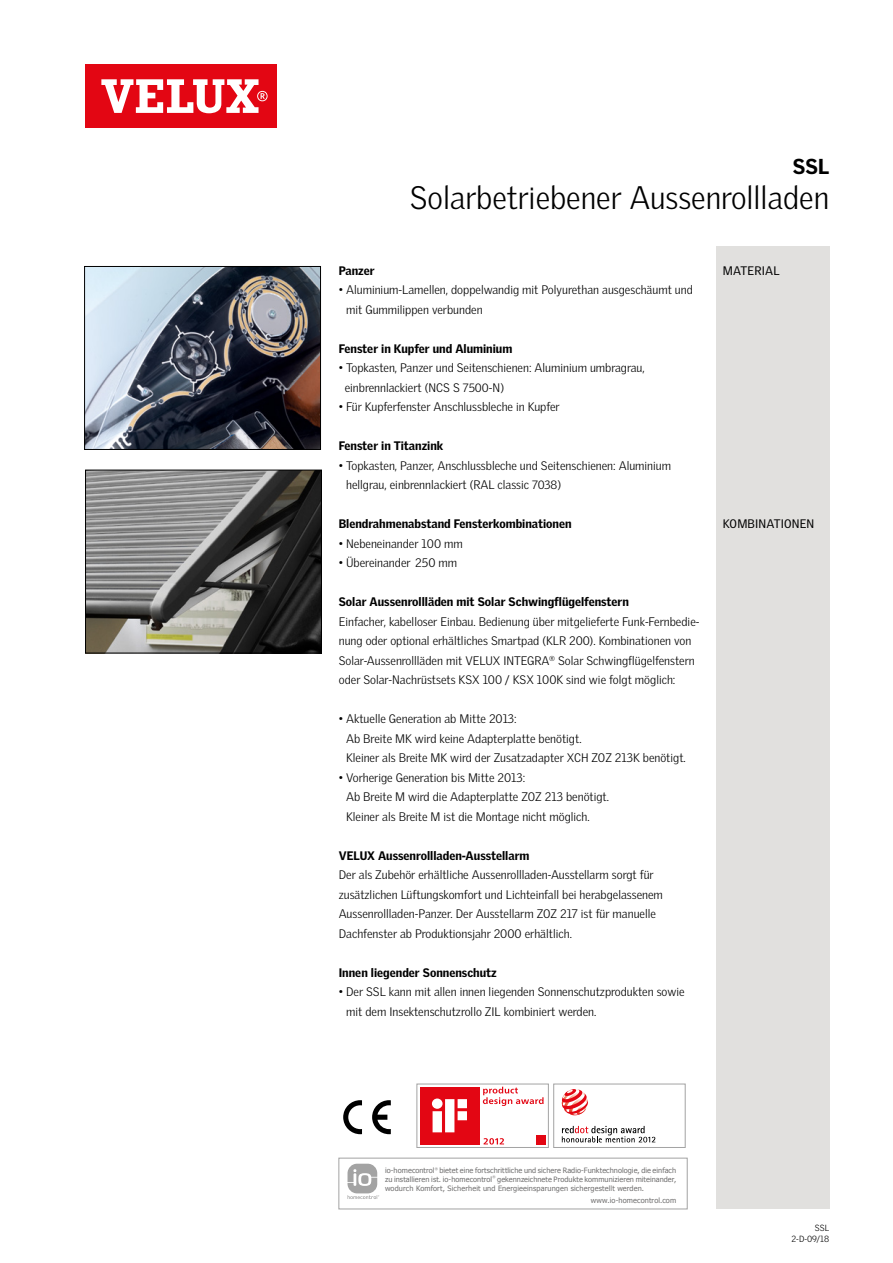
<style>
.page{position:relative;width:893px;height:1263px;background:#fff}
.page>*{position:absolute;margin:0;border:0;box-sizing:border-box;transform-origin:0 0}
.t1{font:300 31.5px "Velux Gothic";color:#000}
.t2{font:900 21px "Velux Gothic";color:#000}
.t3{font:300 12px/19.5px "Velux Gothic";color:#000}
.t4{font:900 12px "Velux Gothic";color:#000}
.t5{font:12px "Velux Gothic";letter-spacing:.01em;color:#000}
.t6{font:300 8.7px/10.5px "Velux Gothic";color:#000;text-align:right}
.t7{font:7.35px/8.9px "Tahoma";letter-spacing:.01em;color:#706f6f}
.t8{font:3.45px "Tahoma";color:#706f6f}
.s1{font-size:11.7px}
</style>
<div class="page">
<div style="left:85px;top:64px;width:191px;height:64px;background:#e30613"></div>
<svg style="left:101px;top:79px;width:167px;height:34px"></svg>
<div style="left:716px;top:247px;width:113px;height:962px;background:#e1e0de"></div>
<svg style="left:372px;top:1100px;width:19px;height:34px"></svg>
<svg style="left:343px;top:1100px;width:19px;height:34px"></svg>
<svg style="left:562px;top:1126px;width:93px;height:16px"></svg>
<svg style="left:562px;top:1089px;width:26px;height:26px"></svg>
<div style="left:554px;top:1084px;width:131px;height:64px;border:1px solid #a3a3a3"></div>
<div style="left:420px;top:1087px;width:59px;height:57px;background:#e30613"></div>
<svg style="left:432px;top:1098px;width:35px;height:34px"></svg>
<div style="left:536px;top:1135px;width:9px;height:9px;background:#e30613"></div>
<svg style="left:483px;top:1087px;width:61px;height:19px"></svg>
<svg style="left:484px;top:1138px;width:20px;height:6px"></svg>
<div style="left:417px;top:1084px;width:132px;height:64px;border:1px solid #a3a3a3"></div>
<img style="left:87px;top:472px;width:233px;height:179px">
<div style="left:85px;top:470px;width:237px;height:183px;border:1px solid #000"></div>
<img style="left:86px;top:268px;width:233px;height:180px">
<div style="left:84px;top:266px;width:237px;height:184px;border:1px solid #000"></div>
<div style="left:339px;top:1158px;width:348px;height:51px;border:1px solid #a3a3a3"></div>
<svg style="left:348px;top:1164px;width:31px;height:35px"></svg>
<h2 class="t2" style="left:793px;top:153px;width:38px">SSL</h2>
<h1 class="t1" style="left:410px;top:179px;width:421px">Solarbetriebener Aussenrollladen</h1>
<p class="t4" style="left:339px;top:263px;width:37px">Panzer</p>
<p class="t3" style="left:346px;top:280px;width:348px;text-indent:-7px">• Aluminium-Lamellen, doppelwandig mit Polyurethan ausgeschäumt und mit Gummilippen verbunden</p>
<p class="t4" style="left:339px;top:341px;width:175px">Fenster in Kupfer und Aluminium</p>
<p class="t3" style="left:345px;top:358px;width:301px;text-indent:-6px">• Topkasten, Panzer und Seitenschienen: Aluminium umbragrau, einbrennlackiert (NCS S <span class="s1">7500</span>-N)</p>
<p class="t3" style="left:339px;top:397px;width:222px">• Für Kupferfenster Anschlussbleche in Kupfer</p>
<p class="t4" style="left:339px;top:438px;width:106px">Fenster in Titanzink</p>
<p class="t3" style="left:346px;top:455px;width:326px;text-indent:-7px">• Topkasten, Panzer, Anschlussbleche und Seitenschienen: Aluminium hellgrau, einbrennlackiert (RAL classic <span class="s1">7038</span>)</p>
<p class="t4" style="left:339px;top:516px;width:234px">Blendrahmenabstand Fensterkombinationen</p>
<p class="t3" style="left:339px;top:533px;width:126px">• Nebeneinander 100 mm</p>
<p class="t3" style="left:339px;top:553px;width:120px">• Übereinander 250 mm</p>
<p class="t4" style="left:339px;top:594px;width:292px">Solar Aussenrollläden mit Solar Schwingflügelfenstern</p>
<p class="t3" style="left:339px;top:611px;width:362px">Einfacher, kabelloser Einbau. Bedienung über mitgelieferte Funk-Fernbedie&shy;nung oder optional erhältliches Smartpad (KLR 200). Kombinationen von Solar-Aussenrollläden mit VELUX INTEGRA<sup>®</sup> Solar Schwingflügelfenstern oder Solar-Nachrüstsets KSX 100 / KSX 100K sind wie folgt möglich:</p>
<p class="t3" style="left:346px;top:709px;width:341px;text-indent:-7px">• Aktuelle Generation ab Mitte 2013:<br>Ab Breite MK wird keine Adapterplatte benötigt.<br>Kleiner als Breite MK wird der Zusatzadapter XCH ZOZ 213K benötigt.</p>
<p class="t3" style="left:346px;top:767px;width:264px;text-indent:-7px">• Vorherige Generation bis Mitte 2013:<br>Ab Breite M wird die Adapterplatte ZOZ 213 benötigt.<br>Kleiner als Breite M ist die Montage nicht möglich.</p>
<p class="t4" style="left:339px;top:848px;width:192px">VELUX Aussenrollladen-Ausstellarm</p>
<p class="t3" style="left:339px;top:865px;width:326px">Der als Zubehör erhältliche Aussenrollladen-Ausstellarm sorgt für zusätzlichen Lüftungskomfort und Lichteinfall bei herabgelassenem Aussenrollladen-Panzer. Der Ausstellarm ZOZ 217 ist für manuelle Dachfenster ab Produktionsjahr 2000 erhältlich.</p>
<p class="t4" style="left:339px;top:965px;width:159px">Innen liegender Sonnenschutz</p>
<p class="t3" style="left:346px;top:982px;width:340px;text-indent:-7px">• Der SSL kann mit allen innen liegenden Sonnenschutzprodukten sowie mit dem Insektenschutzrollo ZIL kombiniert werden.</p>
<p class="t5" style="left:723px;top:263px;width:58px">MATERIAL</p>
<p class="t5" style="left:723px;top:517px;width:93px">KOMBINATIONEN</p>
<p class="t7" style="left:385px;top:1165px;width:51px">io-homecontrol</p>
<p class="t8" style="left:435px;top:1166px;width:5px">®</p>
<p class="t7" style="left:385px;top:1165px;width:293px;text-indent:54px">bietet eine fortschrittliche und sichere Radio-Funktechnologie, die einfach zu installieren ist. io-homecontrol</p>
<p class="t8" style="left:492px;top:1175px;width:5px">®</p>
<p class="t7" style="left:385px;top:1174px;width:293px;text-indent:112px">gekennzeichnete Produkte kommunizieren miteinander, wodurch Komfort, Sicherheit und Energieeinsparungen sichergestellt werden.</p>
<p class="t7" style="left:591px;top:1195px;width:87px">www.io-homecontrol.com</p>
<p class="t6" style="left:791px;top:1223px;width:39px">SSL<br>2-D-09/18</p>
</div>
